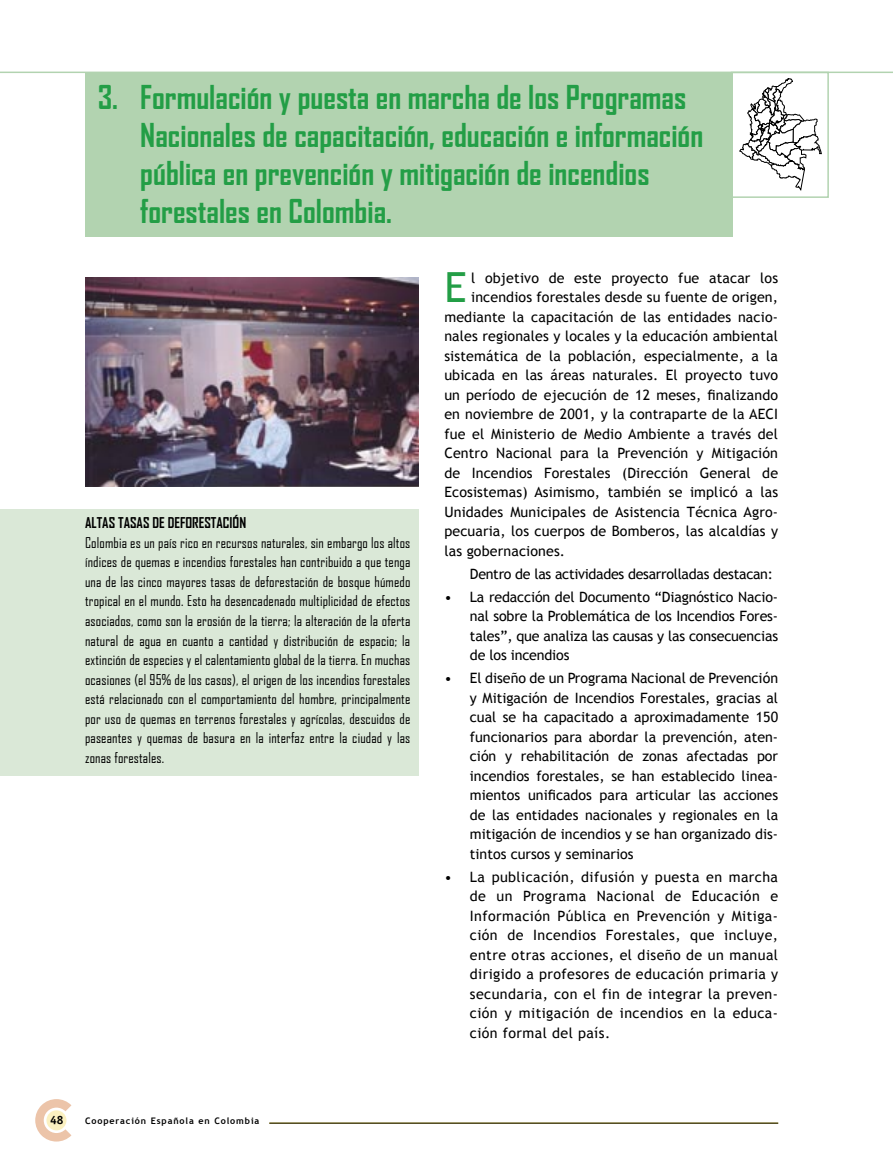
<style>
.page{position:relative;width:893px;height:1170px;background:#fff}
.page>*{position:absolute;margin:0;border:0;box-sizing:border-box;transform-origin:0 0}
.t1{font:41.55px "Trebuchet MS";color:#239e46}
.t2{font:700 31.5px/37.8px "Agency FB";color:#239e46}
.t3{font:14.25px/19.5px "Trebuchet MS";letter-spacing:.01em;color:#000;text-align:justify}
.t4{font:14.25px/19.5px "Agency FB";letter-spacing:.01em;color:#000;text-align:justify}
.t5{font:14.25px "Trebuchet MS";letter-spacing:-.02em;color:#000}
.t6{font:700 14.25px "Agency FB";color:#000}
.t7{font:700 12px "Officina Sans";color:#000}
.t8{font:700 9px "Trebuchet MS";letter-spacing:.1em;color:#000}
</style>
<div class="page">
<svg style="left:35px;top:1099px;width:36px;height:42px"></svg>
<div style="left:46px;top:1110px;width:20px;height:20px;background:#fbf1c1;border-radius:50%"></div>
<hr style="left:269px;top:1122px;width:509px;height:1px;background:#000">
<svg style="left:739px;top:78px;width:83px;height:113px"></svg>
<div style="left:85px;top:72px;width:648px;height:165px;background:#b2d3b0"></div>
<div style="left:0;top:509px;width:419px;height:266px;background:#dae8d7"></div>
<img style="left:85px;top:277px;width:334px;height:209px">
<hr style="left:0;top:72px;width:893px;height:1px;background:#b2d3b0">
<div style="left:731px;top:72px;width:98px;height:126px;border:2px solid #b2d3b0"></div>
<h2 class="t2" style="left:140px;top:78px;width:564px;text-indent:-43px">3. Formulación y puesta en marcha de los Programas Nacionales de capacitación, educación e información pública en prevención y mitigación de incendios forestales en Colombia.</h2>
<p class="t6" style="left:85px;top:514px;width:163px">ALTAS TASAS DE DEFORESTACIÓN</p>
<p class="t4" style="left:85px;top:532px;width:327px">Colombia es un país rico en recursos naturales, sin embargo los altos índices de quemas e incendios forestales han contribuido a que tenga una de las cinco mayores tasas de deforestación de bosque húmedo tropical en el mundo. Esto ha desencadenado multiplicidad de efectos asociados, como son la erosión de la tierra; la alteración de la oferta natural de agua en cuanto a cantidad y distribución de espacio; la extinción de especies y el calentamiento global de la tierra. En muchas ocasiones (el 95% de los casos), el origen de los incendios forestales está relacionado con el comportamiento del hombre, principalmente por uso de quemas en terrenos forestales y agrícolas, descuidos de paseantes y quemas de basura en la interfaz entre la ciudad y las zonas forestales.</p>
<p class="t7" style="left:50px;top:1112px;width:15px">48</p>
<p class="t8" style="left:85px;top:1114px;width:176px">Cooperación Española en Colombia</p>
<h1 class="t1" style="left:444px;top:263px;width:24px">E</h1>
<p class="t3" style="left:471px;top:268px;width:308px">l objetivo de este proyecto fue atacar los</p>
<p class="t3" style="left:471px;top:288px;width:308px">incendios forestales desde su fuente de origen,</p>
<p class="t3" style="left:444px;top:307px;width:335px">mediante la capacitación de las entidades nacio-</p>
<p class="t3" style="left:444px;top:327px;width:335px">nales regionales y locales y la educación ambiental</p>
<p class="t3" style="left:444px;top:346px;width:335px">sistemática de la población, especialmente, a la</p>
<p class="t3" style="left:444px;top:366px;width:335px">ubicada en las áreas naturales. El proyecto tuvo</p>
<p class="t3" style="left:444px;top:385px;width:335px">un período de ejecución de 12 meses, finalizando</p>
<p class="t3" style="left:444px;top:405px;width:335px">en noviembre de 2001, y la contraparte de la AECI</p>
<p class="t3" style="left:444px;top:424px;width:335px">fue el Ministerio de Medio Ambiente a través del</p>
<p class="t3" style="left:444px;top:444px;width:335px">Centro Nacional para la Prevención y Mitigación</p>
<p class="t3" style="left:444px;top:463px;width:335px">de Incendios Forestales (Dirección General de</p>
<p class="t3" style="left:444px;top:483px;width:335px">Ecosistemas) Asimismo, también se implicó a las</p>
<p class="t3" style="left:444px;top:502px;width:335px">Unidades Municipales de Asistencia Técnica Agro-</p>
<p class="t3" style="left:444px;top:522px;width:335px">pecuaria, los cuerpos de Bomberos, las alcaldías y</p>
<p class="t3" style="left:444px;top:541px;width:122px">las gobernaciones.</p>
<p class="t5" style="left:470px;top:565px;width:305px">Dentro de las actividades desarrolladas destacan:</p>
<p class="t3" style="left:470px;top:587px;width:310px;text-indent:-26px">• La redacción del Documento “Diagnóstico Nacio&shy;nal sobre la Problemática de los Incendios Fores&shy;tales”, que analiza las causas y las consecuencias de los incendios</p>
<p class="t3" style="left:470px;top:668px;width:310px;text-indent:-26px">• El diseño de un Programa Nacional de Prevención y Mitigación de Incendios Forestales, gracias al cual se ha capacitado a aproximadamente 150 funcionarios para abordar la prevención, aten&shy;ción y rehabilitación de zonas afectadas por incendios forestales, se han establecido linea&shy;mientos unificados para articular las acciones de las entidades nacionales y regionales en la mitigación de incendios y se han organizado dis&shy;tintos cursos y seminarios</p>
<p class="t3" style="left:470px;top:867px;width:310px;text-indent:-26px">• La publicación, difusión y puesta en marcha de un Programa Nacional de Educación e Información Pública en Prevención y Mitiga&shy;ción de Incendios Forestales, que incluye, entre otras acciones, el diseño de un manual dirigido a profesores de educación primaria y secundaria, con el fin de integrar la preven&shy;ción y mitigación de incendios en la educa&shy;ción formal del país.</p>
</div>
